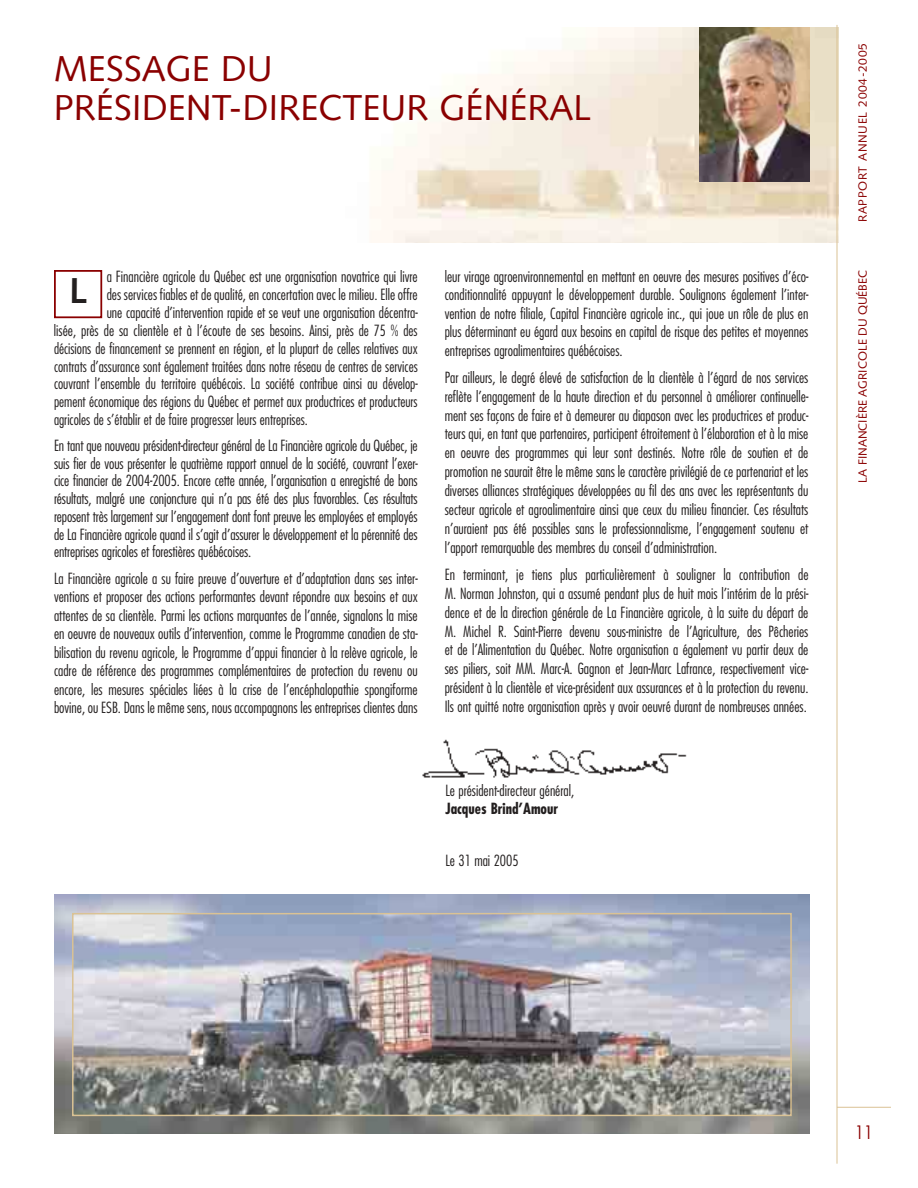
<style>
.page{position:relative;width:918px;height:1188px;background:#fff}
.page>*{position:absolute;margin:0;border:0;box-sizing:border-box;transform-origin:0 0}
.t1{font:36px/39px "Syntax";color:#8a0000}
.t2{font:700 36px "Syntax";color:#231f1f}
.t3{font:300 condensed 18px "Futura";color:#8a0000}
.t4{font:300 condensed 15px/18.9px "Futura";color:#231f1f;text-align:justify}
.t5{font:700 condensed 15px "Futura";color:#231f1f}
.t6{font:12px "Syntax";color:#8a0000}
.t7{font:12px "Syntax";letter-spacing:.055em;color:#8a0000}
</style>
<div class="page">
<img style="left:370px;top:27px;width:467px;height:216px">
<hr style="left:837px;top:1107px;width:54px;height:1px;background:#dac294">
<hr style="left:837px;top:25px;width:1px;height:1139px;background:#dac294">
<div style="left:54px;top:270px;width:48px;height:48px;border:2px solid #8a0000"></div>
<img style="left:54px;top:895px;width:756px;height:239px">
<img style="left:75px;top:916px;width:714px;height:197px">
<div style="left:72px;top:913px;width:720px;height:203px;border:2px solid #dac294"></div>
<img style="left:422px;top:739px;width:265px;height:39px">
<img style="left:699px;top:27px;width:111px;height:154px">
<h1 class="t1" style="left:54px;top:53px;width:539px">MESSAGE DU<br>PRÉSIDENT-DIRECTEUR GÉNÉRAL</h1>
<p class="t4" style="left:107px;top:268px;width:313px">a Financière agricole du Québec est une organisation novatrice qui livre</p>
<p class="t4" style="left:107px;top:286px;width:313px">des services fiables et de qualité, en concertation avec le milieu. Elle offre</p>
<p class="t4" style="left:107px;top:304px;width:312px">une capacité d’intervention rapide et se veut une organisation décentra-</p>
<p class="t4" style="left:54px;top:322px;width:365px">lisée, près de sa clientèle et à l’écoute de ses besoins. Ainsi, près de 75 % des</p>
<p class="t4" style="left:54px;top:340px;width:365px">décisions de financement se prennent en région, et la plupart de celles relatives aux</p>
<p class="t4" style="left:54px;top:358px;width:365px">contrats d’assurance sont également traitées dans notre réseau de centres de services</p>
<p class="t4" style="left:54px;top:375px;width:365px">couvrant l’ensemble du territoire québécois. La société contribue ainsi au dévelop-</p>
<p class="t4" style="left:54px;top:393px;width:365px">pement économique des régions du Québec et permet aux productrices et producteurs</p>
<p class="t4" style="left:54px;top:411px;width:255px">agricoles de s’établir et de faire progresser leurs entreprises.</p>
<p class="t4" style="left:54px;top:438px;width:365px;line-height:17.7px">En tant que nouveau président-directeur général de La Financière agricole du Québec, je suis fier de vous présenter le quatrième rapport annuel de la société, couvrant l’exer&shy;cice financier de 2004-2005. Encore cette année, l’organisation a enregistré de bons résultats, malgré une conjoncture qui n’a pas été des plus favorables. Ces résultats reposent très largement sur l’engagement dont font preuve les employées et employés de La Financière agricole quand il s’agit d’assurer le développement et la pérennité des entreprises agricoles et forestières québécoises.</p>
<p class="t4" style="left:54px;top:570px;width:365px;line-height:18.5px">La Financière agricole a su faire preuve d’ouverture et d’adaptation dans ses inter&shy;ventions et proposer des actions performantes devant répondre aux besoins et aux attentes de sa clientèle. Parmi les actions marquantes de l’année, signalons la mise en oeuvre de nouveaux outils d’intervention, comme le Programme canadien de sta&shy;bilisation du revenu agricole, le Programme d’appui financier à la relève agricole, le cadre de référence des programmes complémentaires de protection du revenu ou encore, les mesures spéciales liées à la crise de l’encéphalopathie spongiforme bovine, ou ESB. Dans le même sens, nous accompagnons les entreprises clientes dans</p>
<h1 class="t2" style="left:69px;top:276px;width:19px">L</h1>
<p class="t4" style="left:445px;top:268px;width:365px;line-height:18.5px">leur virage agroenvironnemental en mettant en oeuvre des mesures positives d’éco&shy;conditionnalité appuyant le développement durable. Soulignons également l’inter&shy;vention de notre filiale, Capital Financière agricole inc., qui joue un rôle de plus en plus déterminant eu égard aux besoins en capital de risque des petites et moyennes entreprises agroalimentaires québécoises.</p>
<p class="t4" style="left:445px;top:369px;width:365px">Par ailleurs, le degré élevé de satisfaction de la clientèle à l’égard de nos services reflète l’engagement de la haute direction et du personnel à améliorer continuelle&shy;ment ses façons de faire et à demeurer au diapason avec les productrices et produc&shy;teurs qui, en tant que partenaires, participent étroitement à l’élaboration et à la mise en oeuvre des programmes qui leur sont destinés. Notre rôle de soutien et de promotion ne saurait être le même sans le caractère privilégié de ce partenariat et les diverses alliances stratégiques développées au fil des ans avec les représentants du secteur agricole et agroalimentaire ainsi que ceux du milieu financier. Ces résultats n’auraient pas été possibles sans le professionnalisme, l’engagement soutenu et l’apport remarquable des membres du conseil d’administration.</p>
<p class="t4" style="left:445px;top:566px;width:365px">En terminant, je tiens plus particulièrement à souligner la contribution de M. Norman Johnston, qui a assumé pendant plus de huit mois l’intérim de la prési&shy;dence et de la direction générale de La Financière agricole, à la suite du départ de M. Michel R. Saint-Pierre devenu sous-ministre de l’Agriculture, des Pêcheries et de l’Alimentation du Québec. Notre organisation a également vu partir deux de ses piliers, soit MM. Marc-A. Gagnon et Jean-Marc Lafrance, respectivement vice&shy;président à la clientèle et vice-président aux assurances et à la protection du revenu.<br>Ils ont quitté notre organisation après y avoir oeuvré durant de nombreuses années.</p>
<p class="t4" style="left:446px;top:783px;width:130px">Le président-directeur général,</p>
<p class="t5" style="left:446px;top:802px;width:114px">Jacques Brind’Amour</p>
<p class="t4" style="left:446px;top:852px;width:75px">Le 31 mai 2005</p>
<p class="t7" style="left:858px;top:222px;width:181px;rotate:-90deg">RAPPORT ANNUEL 2004-2005</p>
<p class="t6" style="left:858px;top:483px;width:214px;rotate:-90deg">LA FINANCIÈRE AGRICOLE DU QUÉBEC</p>
<p class="t3" style="left:856px;top:1125px;width:18px">11</p>
</div>
